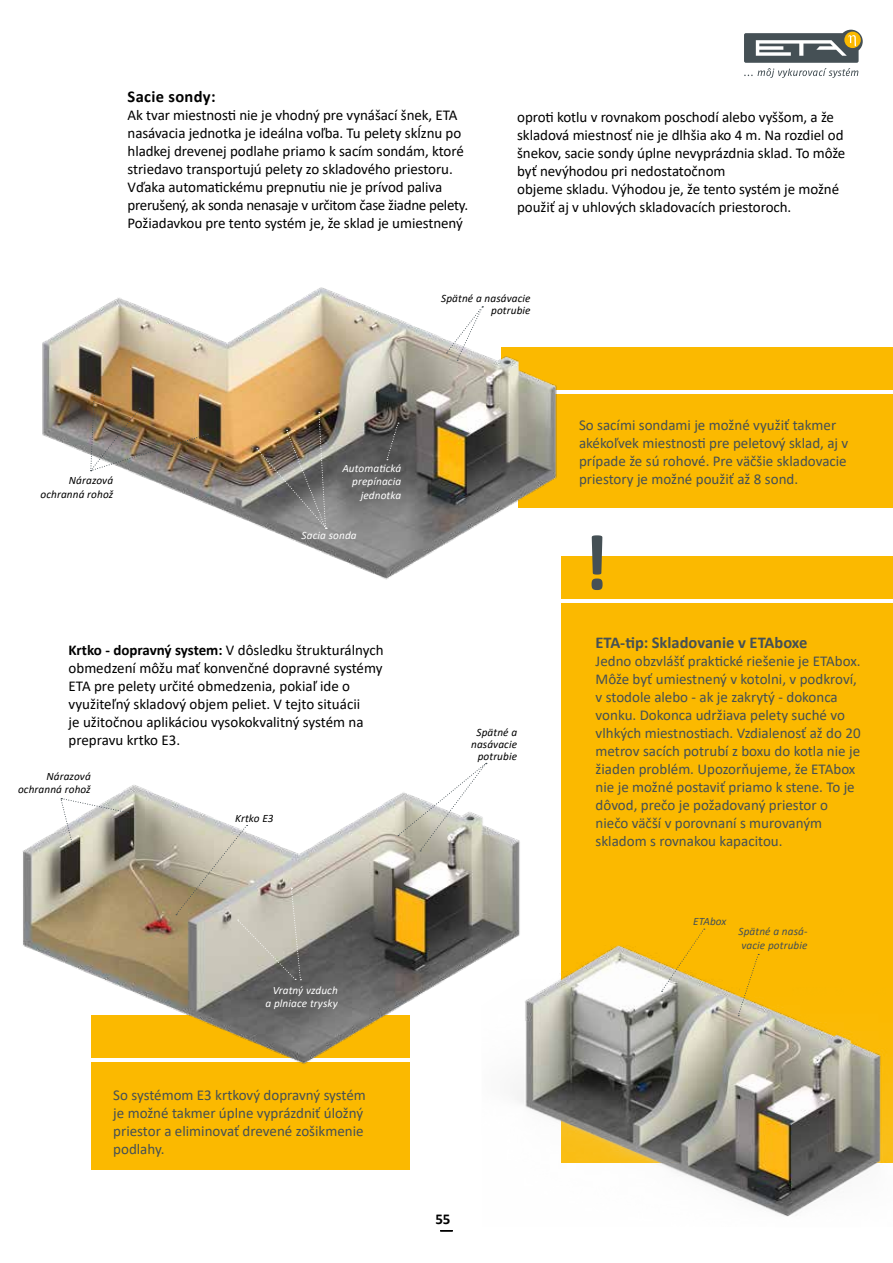
<style>
.page{position:relative;width:893px;height:1263px;background:#fff}
.page>*{position:absolute;margin:0;border:0;box-sizing:border-box;transform-origin:0 0}
.t1{font:700 80.1px "Calibri";color:#455055}
.t2{font:700 16.5px "Calibri";color:#455055}
.t3{font:700 16.5px "Calibri";letter-spacing:.02em;color:#000}
.t4{font:15px/18px "Calibri";letter-spacing:-.005em;color:#000}
.t5{font:15px/18px "Calibri";color:#455055}
.t6{font:700 15px "Calibri";color:#000}
.t7{font:italic 11.25px/12px "Calibri";letter-spacing:.01em;color:#000;text-align:right}
.t8{font:italic 11.25px/13.5px "Calibri";letter-spacing:.01em;color:#fff;text-align:right}
.t9{font:italic 11.25px/13.5px "Calibri";letter-spacing:.01em;color:#455055}
.s1{font-weight:700}
</style>
<div class="page">
<div style="left:561px;top:603px;width:332px;height:560px;background:#fbb900"></div>
<div style="left:519px;top:394px;width:374px;height:114px;background:#fbb900"></div>
<div style="left:502px;top:348px;width:391px;height:42px;background:#fbb900"></div>
<div style="left:561px;top:556px;width:332px;height:43px;background:#fbb900"></div>
<div style="left:91px;top:1062px;width:319px;height:108px;background:#fbb900"></div>
<img style="left:42px;top:287px;width:522px;height:293px">
<img style="left:517px;top:945px;width:376px;height:272px">
<img style="left:256px;top:412px;width:71px;height:117px">
<svg style="left:387px;top:423px;width:12px;height:37px"></svg>
<svg style="left:446px;top:306px;width:37px;height:55px"></svg>
<img style="left:22px;top:785px;width:547px;height:313px">
<svg style="left:60px;top:798px;width:69px;height:47px"></svg>
<svg style="left:398px;top:763px;width:89px;height:88px"></svg>
<svg style="left:176px;top:825px;width:125px;height:155px;background:#c0baac"></svg>
<img style="left:90px;top:390px;width:118px;height:81px">
<svg style="left:738px;top:954px;width:21px;height:62px"></svg>
<svg style="left:662px;top:929px;width:43px;height:63px"></svg>
<svg style="left:744px;top:30px;width:119px;height:48px"></svg>
<p class="t3" style="left:128px;top:85px;width:90px">Sacie sondy:</p>
<p class="t4" style="left:128px;top:106px;width:342px">Ak tvar miestnosti nie je vhodný pre vynášací šnek, ETA nasávacia jednotka je ideálna voľba. Tu pelety skĺznu po hladkej drevenej podlahe priamo k sacím sondám, ktoré striedavo transportujú pelety zo skladového priestoru.<br>Vďaka automatickému prepnutiu nie je prívod paliva prerušený, ak sonda nenasaje v určitom čase žiadne pelety.<br>Požiadavkou pre tento systém je, že sklad je umiestnený</p>
<p class="t4" style="left:517px;top:108px;width:330px">oproti kotlu v rovnakom poschodí alebo vyššom, a že skladová miestnosť nie je dlhšia ako 4 m. Na rozdiel od šnekov, sacie sondy úplne nevyprázdnia sklad. To môže byť nevýhodou pri nedostatočnom<br>objeme skladu. Výhodou je, že tento systém je možné použiť aj v uhlových skladovacích priestoroch.</p>
<p class="t7" style="left:441px;top:292px;width:91px">Spätné a nasávacie potrubie</p>
<p class="t7" style="left:40px;top:473px;width:74px;line-height:13.5px">Nárazová ochranná rohož</p>
<p class="t8" style="left:342px;top:461px;width:60px">Automatická prepínacia jednotka</p>
<p class="t8" style="left:302px;top:528px;width:57px">Sacia sonda</p>
<p class="t4" style="left:69px;top:640px;width:317px"><span class="s1">Krtko - dopravný system:</span> V dôsledku štrukturálnych obmedzení môžu mať konvenčné dopravné systémy ETA pre pelety určité obmedzenia, pokiaľ ide o využiteľný skladový objem peliet. V tejto situácii<br>je užitočnou aplikáciou vysokokvalitný systém na prepravu krtko E3.</p>
<p class="t7" style="left:18px;top:769px;width:74px;line-height:13.5px">Nárazová ochranná rohož</p>
<p class="t7" style="left:235px;top:811px;width:40px">Krtko E3</p>
<p class="t7" style="left:471px;top:725px;width:48px;text-align:center">Spätné a nasávacie potrubie</p>
<p class="t8" style="left:266px;top:982px;width:74px">Vratný vzduch a plniace trysky</p>
<p class="t5" style="left:113px;top:1085px;width:254px">So systémom E3 krtkový dopravný systém je možné takmer úplne vyprázdniť úložný priestor a eliminovať drevené zošikmenie podlahy.</p>
<p class="t6" style="left:435px;top:1208px;width:16px">55</p>
<p class="t5" style="left:579px;top:415px;width:271px">So sacími sondami je možné využiť takmer akékoľvek miestnosti pre peletový sklad, aj v prípade že sú rohové. Pre väčšie skladovacie priestory je možné použiť až 8 sond.</p>
<h1 class="t1" style="left:583px;top:506px;width:28px">!</h1>
<p class="t2" style="left:596px;top:631px;width:213px">ETA-tip: Skladovanie v ETAboxe</p>
<p class="t5" style="left:596px;top:652px;width:267px">Jedno obzvlášť praktické riešenie je ETAbox.<br>Môže byť umiestnený v kotolni, v podkroví, v stodole alebo - ak je zakrytý - dokonca vonku. Dokonca udržiava pelety suché vo vlhkých miestnostiach. Vzdialenosť až do 20 metrov sacích potrubí z boxu do kotla nie je žiaden problém. Upozorňujeme, že ETAbox nie je možné postaviť priamo k stene. To je dôvod, prečo je požadovaný priestor o niečo väčší v porovnaní s murovaným skladom s rovnakou kapacitou.</p>
<p class="t9" style="left:693px;top:914px;width:35px">ETAbox</p>
<p class="t9" style="left:738px;top:924px;width:71px">Spätné a nasá&shy;vacie potrubie</p>
</div>
